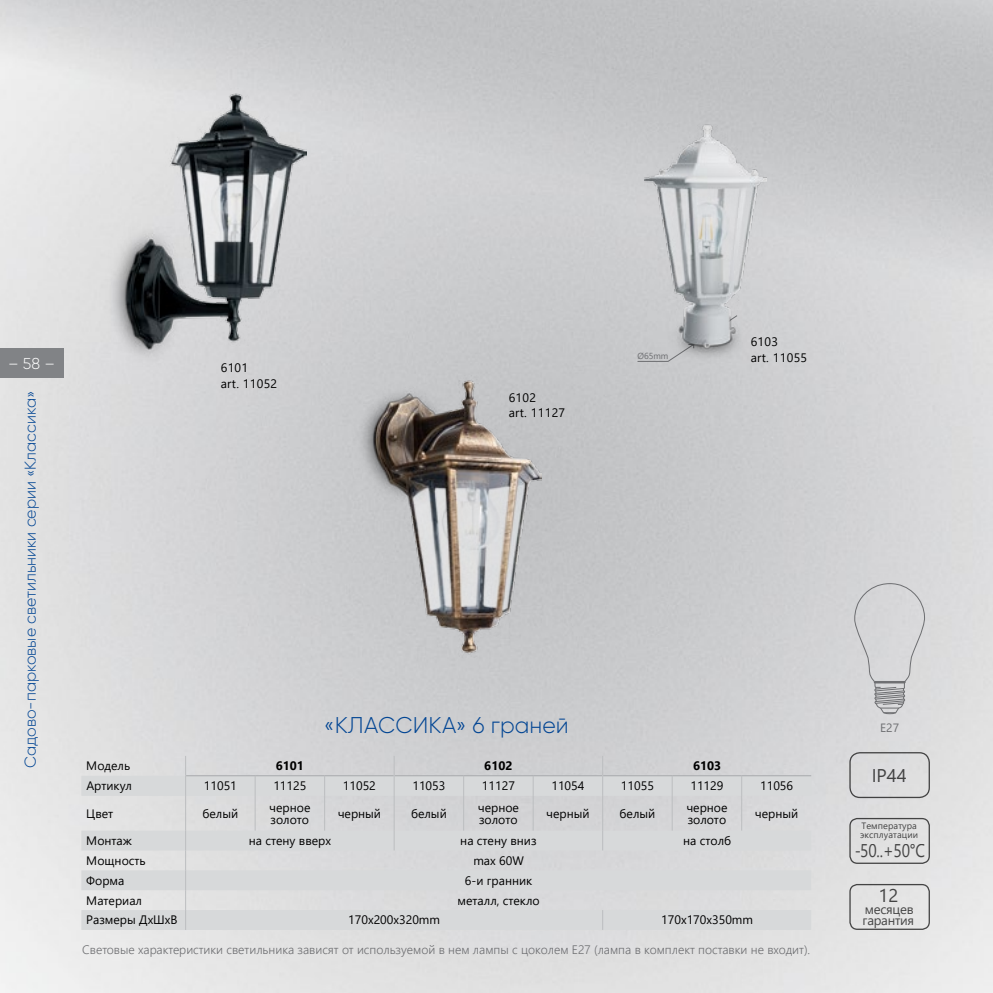
<style>
.page{position:relative;width:993px;height:993px;background:#fff}
.page>*{position:absolute;margin:0;border:0;box-sizing:border-box;transform-origin:0 0}
.t1{font:300 22.75px "Gilroy";color:#034694}
.t2{font:18.38px "Segoe UI";color:#000;scale:.84 1}
.t3{font:18.38px "Segoe UI";color:#000}
.t4{font:300 15.75px "Gilroy";color:#034694}
.t5{font:300 15.75px "Gilroy";color:#fff}
.t6{font:13.12px/11.9px "Segoe UI";letter-spacing:-.02em;color:#000}
.t7{font:12.25px/12.2px "Segoe UI";color:#000}
.t8{font:300 12.25px "Segoe UI";color:#6d6e71}
.t9{font:12.25px/15.8px "Segoe UI";letter-spacing:.025em;color:#000}
.t10{font:700 12.25px "Segoe UI";color:#000}
.t11{font:12.08px "Segoe UI";color:#6d6e71}
.t12{font:9.1px/9.1px "Segoe UI";letter-spacing:.01em;color:#000}
.t13{font:8.75px "Segoe UI";color:#6d6e71}
</style>
<div class="page">
<img style="left:0;top:0;width:992px;height:992px">
<div style="left:0;top:347px;width:63px;height:30px;background:#818386"></div>
<svg style="left:636px;top:314px;width:8px;height:48px"></svg>
<svg style="left:81px;top:775px;width:730px;height:154px;background:#d8d9da"></svg>
<hr style="left:186px;top:775px;width:69px;height:1px;background:#a7a9ac">
<hr style="left:255px;top:775px;width:69px;height:1px;background:#a7a9ac">
<hr style="left:324px;top:775px;width:69px;height:1px;background:#a7a9ac">
<hr style="left:394px;top:775px;width:69px;height:1px;background:#a7a9ac">
<hr style="left:463px;top:775px;width:70px;height:1px;background:#a7a9ac">
<hr style="left:533px;top:775px;width:69px;height:1px;background:#a7a9ac">
<hr style="left:603px;top:775px;width:69px;height:1px;background:#a7a9ac">
<hr style="left:672px;top:775px;width:69px;height:1px;background:#a7a9ac">
<hr style="left:741px;top:775px;width:70px;height:1px;background:#a7a9ac">
<svg style="left:185px;top:755px;width:1px;height:40px"></svg>
<svg style="left:254px;top:775px;width:1px;height:20px"></svg>
<svg style="left:324px;top:775px;width:1px;height:20px"></svg>
<svg style="left:393px;top:755px;width:1px;height:40px"></svg>
<svg style="left:463px;top:775px;width:1px;height:20px"></svg>
<svg style="left:532px;top:776px;width:1px;height:19px"></svg>
<svg style="left:602px;top:755px;width:1px;height:40px"></svg>
<svg style="left:671px;top:775px;width:1px;height:20px"></svg>
<svg style="left:741px;top:775px;width:1px;height:20px"></svg>
<hr style="left:185px;top:795px;width:1px;height:35px;background:#bcbec0">
<hr style="left:254px;top:795px;width:1px;height:35px;background:#bcbec0">
<hr style="left:324px;top:795px;width:1px;height:35px;background:#bcbec0">
<hr style="left:393px;top:795px;width:1px;height:35px;background:#bcbec0">
<hr style="left:463px;top:795px;width:1px;height:35px;background:#bcbec0">
<hr style="left:532px;top:795px;width:1px;height:35px;background:#bcbec0">
<hr style="left:602px;top:795px;width:1px;height:35px;background:#bcbec0">
<hr style="left:671px;top:795px;width:1px;height:35px;background:#bcbec0">
<hr style="left:741px;top:795px;width:1px;height:35px;background:#bcbec0">
<svg style="left:393px;top:830px;width:1px;height:20px"></svg>
<svg style="left:602px;top:830px;width:1px;height:20px"></svg>
<svg style="left:185px;top:830px;width:1px;height:99px"></svg>
<svg style="left:602px;top:909px;width:1px;height:20px"></svg>
<div style="left:849px;top:883px;width:80px;height:46px;border:1px solid #000;border-radius:7px"></div>
<div style="left:849px;top:817px;width:80px;height:46px;border:1px solid #000;border-radius:7px"></div>
<div style="left:849px;top:751px;width:80px;height:46px;border:1px solid #000;border-radius:10px"></div>
<svg style="left:854px;top:583px;width:70px;height:131px;background:#cfcfd1"></svg>
<img style="left:352px;top:375px;width:189px;height:311px">
<img style="left:102px;top:63px;width:204px;height:303px">
<img style="left:644px;top:92px;width:122px;height:271px">
<p class="t5" style="left:8px;top:354px;width:48px">– 58 –</p>
<p class="t4" style="left:21px;top:767px;width:378px;rotate:-90deg">Садово-парковые светильники серии «Классика»</p>
<p class="t9" style="left:221px;top:358px;width:58px">6101<br>art. 11052</p>
<p class="t9" style="left:508px;top:388px;width:58px">6102<br>art. 11127</p>
<p class="t13" style="left:637px;top:347px;width:32px">Ø65mm</p>
<p class="t9" style="left:750px;top:332px;width:58px">6103<br>art. 11055</p>
<h1 class="t1" style="left:324px;top:711px;width:41px">«Классика</h1>
<h1 class="t1" style="left:455px;top:711px;width:114px">» 6 граней</h1>
<p class="t7" style="left:86px;top:758px;width:45px">Модель</p>
<p class="t10" style="left:276px;top:754px;width:30px">6101</p>
<p class="t10" style="left:484px;top:754px;width:30px">6102</p>
<p class="t10" style="left:692px;top:754px;width:30px">6103</p>
<p class="t7" style="left:86px;top:778px;width:47px">Артикул</p>
<p class="t7" style="left:204px;top:778px;width:35px">11051</p>
<p class="t7" style="left:273px;top:778px;width:35px">11125</p>
<p class="t7" style="left:343px;top:778px;width:35px">11052</p>
<p class="t7" style="left:412px;top:778px;width:35px">11053</p>
<p class="t7" style="left:481px;top:778px;width:35px">11127</p>
<p class="t7" style="left:551px;top:778px;width:35px">11054</p>
<p class="t7" style="left:620px;top:778px;width:35px">11055</p>
<p class="t7" style="left:690px;top:778px;width:35px">11129</p>
<p class="t7" style="left:759px;top:778px;width:35px">11056</p>
<p class="t7" style="left:86px;top:805px;width:29px">Цвет</p>
<p class="t7" style="left:202px;top:805px;width:37px">белый</p>
<p class="t7" style="left:269px;top:799px;width:43px">черное золото</p>
<p class="t7" style="left:337px;top:805px;width:45px">черный</p>
<p class="t7" style="left:411px;top:805px;width:37px">белый</p>
<p class="t7" style="left:477px;top:799px;width:43px">черное золото</p>
<p class="t7" style="left:546px;top:805px;width:45px">черный</p>
<p class="t7" style="left:619px;top:805px;width:37px">белый</p>
<p class="t7" style="left:686px;top:799px;width:43px">черное золото</p>
<p class="t7" style="left:754px;top:805px;width:45px">черный</p>
<p class="t7" style="left:86px;top:833px;width:47px">Монтаж</p>
<p class="t7" style="left:248px;top:833px;width:84px">на стену вверх</p>
<p class="t7" style="left:460px;top:833px;width:78px">на стену вниз</p>
<p class="t7" style="left:683px;top:833px;width:50px">на столб</p>
<p class="t7" style="left:86px;top:853px;width:61px">Мощность</p>
<p class="t7" style="left:473px;top:853px;width:52px">max 60W</p>
<p class="t7" style="left:86px;top:872px;width:40px">Форма</p>
<p class="t7" style="left:464px;top:872px;width:69px">6-и гранник</p>
<p class="t7" style="left:86px;top:892px;width:57px">Материал</p>
<p class="t7" style="left:457px;top:892px;width:84px">металл, стекло</p>
<p class="t7" style="left:86px;top:912px;width:93px">Размеры ДхШхВ</p>
<p class="t7" style="left:348px;top:912px;width:93px">170x200x320mm</p>
<p class="t7" style="left:661px;top:912px;width:93px">170x170x350mm</p>
<p class="t8" style="left:82px;top:937px;width:729px">Световые характеристики светильника зависят от используемой в нем лампы с цоколем E27 (лампа в комплект поставки не входит).</p>
<p class="t11" style="left:879px;top:716px;width:21px">E27</p>
<h2 class="t3" style="left:871px;top:757px;width:36px">IP44</h2>
<p class="t12" style="left:859px;top:820px;width:59px">Температура эксплуатации</p>
<h2 class="t2" style="left:853px;top:833px;width:86px">-50..+50°C</h2>
<h2 class="t3" style="left:878px;top:877px;width:21px">12</h2>
<p class="t6" style="left:862px;top:901px;width:53px">месяцев гарантия</p>
</div>
